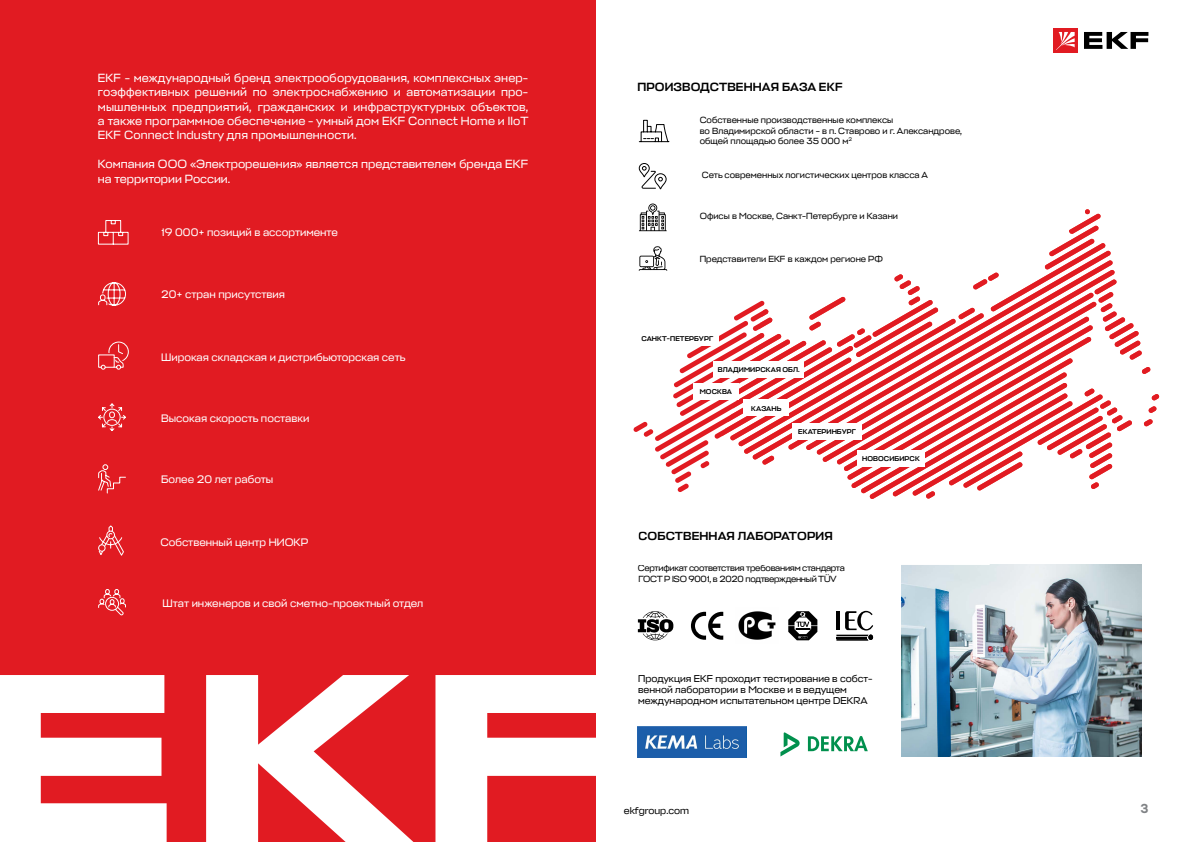
<style>
.page{position:relative;width:1191px;height:842px;background:#fff}
.page>*{position:absolute;margin:0;border:0;box-sizing:border-box;transform-origin:0 0}
.t1{font:500 13px "Stolzl";color:#808285}
.t2{font:12px/14.4px "Stapel";color:#fff;text-align:justify}
.t3{font:500 12px "Stapel";letter-spacing:.01em;color:#000}
.t4{font:11px "Stapel";color:#fff}
.t5{font:10px/11px "Stapel";color:#000}
.t6{font:9px/10.8px "Stapel";color:#000}
.t7{font:9px/11px "Stapel";letter-spacing:-.03em;color:#000}
.t8{font:500 7px "Stapel";letter-spacing:.01em;color:#000}
</style>
<div class="page">
<div style="left:1053px;top:28px;width:25px;height:24px;background:#e11b22"></div>
<svg style="left:1084px;top:32px;width:64px;height:17px"></svg>
<svg style="left:1056px;top:32px;width:18px;height:18px"></svg>
<div style="left:0;top:0;width:595px;height:842px;background:#e11b22"></div>
<svg style="left:0;top:675px;width:167px;height:167px"></svg>
<svg style="left:206px;top:675px;width:207px;height:167px"></svg>
<svg style="left:435px;top:675px;width:161px;height:167px"></svg>
<svg style="left:98px;top:464px;width:28px;height:30px"></svg>
<svg style="left:98px;top:589px;width:28px;height:27px"></svg>
<svg style="left:98px;top:282px;width:28px;height:24px"></svg>
<svg style="left:98px;top:403px;width:28px;height:28px"></svg>
<svg style="left:98px;top:341px;width:31px;height:29px"></svg>
<svg style="left:98px;top:525px;width:26px;height:31px"></svg>
<div style="left:98px;top:544px;width:8px;height:8px;border:1px solid #fff;border-radius:50%"></div>
<svg style="left:97px;top:220px;width:32px;height:25px"></svg>
<svg style="left:752px;top:209px;width:364px;height:251px"></svg>
<div style="left:857px;top:450px;width:67px;height:16px;background:#fff"></div>
<div style="left:792px;top:423px;width:69px;height:17px;background:#fff"></div>
<div style="left:713px;top:361px;width:91px;height:17px;background:#fff"></div>
<svg style="left:639px;top:203px;width:27px;height:28px"></svg>
<svg style="left:638px;top:119px;width:32px;height:24px"></svg>
<svg style="left:638px;top:163px;width:29px;height:27px"></svg>
<img style="left:638px;top:726px;width:108px;height:31px">
<svg style="left:691px;top:612px;width:32px;height:28px"></svg>
<svg style="left:836px;top:611px;width:37px;height:30px"></svg>
<svg style="left:788px;top:611px;width:29px;height:29px"></svg>
<img style="left:738px;top:611px;width:38px;height:29px">
<svg style="left:638px;top:611px;width:35px;height:29px"></svg>
<img style="left:902px;top:564px;width:239px;height:192px">
<svg style="left:902px;top:564px;width:87px;height:1px"></svg>
<svg style="left:808px;top:736px;width:59px;height:15px"></svg>
<svg style="left:780px;top:732px;width:19px;height:24px"></svg>
<svg style="left:639px;top:246px;width:28px;height:25px"></svg>
<div style="left:743px;top:400px;width:46px;height:16px;background:#fff"></div>
<p class="t2" style="left:98px;top:71px;width:432px">EKF - международный бренд электрооборудования, комплексных энер&shy;гоэффективных решений по электроснабжению и автоматизации про&shy;мышленных предприятий, гражданских и инфраструктурных объектов, а также программное обеспечение - умный дом EKF Connect Home и IIoT EKF Connect Industry для промышленности.</p>
<p class="t2" style="left:98px;top:157px;width:432px">Компания ООО «Электрорешения» является представителем бренда EKF на территории России.</p>
<p class="t4" style="left:161px;top:226px;width:178px">19 000+ позиций в ассортименте</p>
<p class="t4" style="left:161px;top:287px;width:125px">20+ стран присутствия</p>
<p class="t4" style="left:161px;top:350px;width:246px">Широкая складская и дистрибьюторская сеть</p>
<p class="t4" style="left:161px;top:412px;width:150px">Высокая скорость поставки</p>
<p class="t4" style="left:161px;top:472px;width:114px">Более 20 лет работы</p>
<p class="t4" style="left:160px;top:535px;width:150px">Собственный центр НИОКР</p>
<p class="t4" style="left:163px;top:597px;width:262px">Штат инженеров и свой сметно-проектный отдел</p>
<p class="t3" style="left:637px;top:80px;width:207px">ПРОИЗВОДСТВЕННАЯ БАЗА EKF</p>
<p class="t6" style="left:699px;top:114px;width:264px">Собственные производственные комплексы<br>во Владимирской области – в п. Ставрово и г. Александрове, общей площадью более 35 000 м<sup>2</sup></p>
<p class="t6" style="left:702px;top:169px;width:228px">Сеть современных логистических центров класса А</p>
<p class="t6" style="left:699px;top:211px;width:200px">Офисы в Москве, Санкт-Петербурге и Казани</p>
<p class="t6" style="left:699px;top:254px;width:185px">Представители EKF в каждом регионе РФ</p>
<p class="t8" style="left:641px;top:334px;width:73px">САНКТ-ПЕТЕРБУРГ</p>
<p class="t8" style="left:718px;top:366px;width:83px">ВЛАДИМИРСКАЯ ОБЛ.</p>
<p class="t8" style="left:700px;top:388px;width:34px">МОСКВА</p>
<p class="t8" style="left:751px;top:404px;width:32px">КАЗАНЬ</p>
<p class="t8" style="left:798px;top:428px;width:59px">ЕКАТЕРИНБУРГ</p>
<p class="t8" style="left:862px;top:454px;width:59px">НОВОСИБИРСК</p>
<p class="t3" style="left:638px;top:529px;width:196px">СОБСТВЕННАЯ ЛАБОРАТОРИЯ</p>
<p class="t7" style="left:638px;top:562px;width:208px">Сертификат соответствия требованиям стандарта<br>ГОСТ Р ISO 9001, в 2020 подтвержденный TÜV</p>
<p class="t5" style="left:638px;top:673px;width:236px">Продукция EKF проходит тестирование в собст&shy;венной лаборатории в Москве и в ведущем международном испытательном центре DEKRA</p>
<p class="t5" style="left:624px;top:805px;width:67px">ekfgroup.com</p>
<p class="t1" style="left:1140px;top:799px;width:9px">3</p>
</div>
